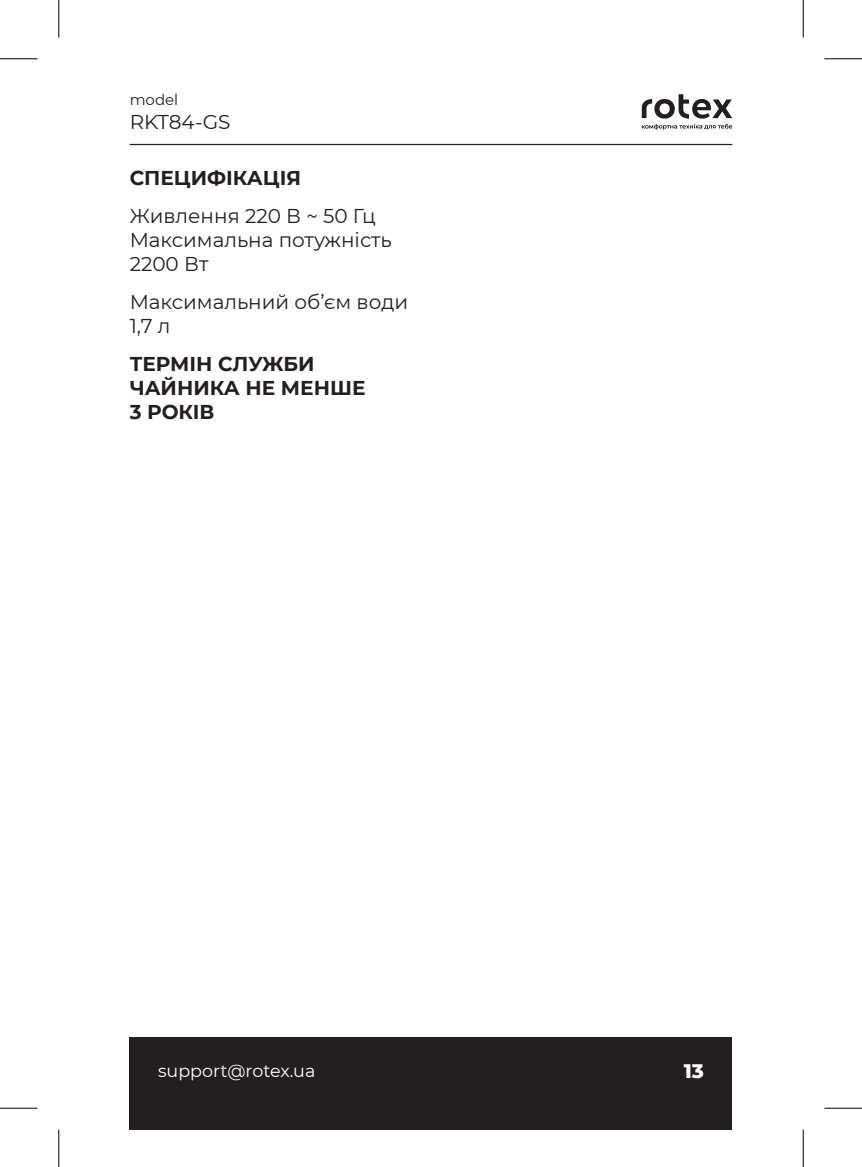
<style>
.page{position:relative;width:862px;height:1167px;background:#fff}
.page>*{position:absolute;margin:0;border:0;box-sizing:border-box;transform-origin:0 0}
.t1{font:20px/24px "Montserrat";color:#231f20}
.t2{font:700 20px/24px "Montserrat";color:#231f20}
.t3{font:800 20px "Montserrat";color:#fff}
.t4{font:17.5px "Montserrat";color:#fff}
.t5{font:15px "Montserrat";color:#231f20}
</style>
<div class="page">
<div style="left:130px;top:1037px;width:602px;height:92px;background:#231f20"></div>
<hr style="left:130px;top:144px;width:602px;height:1px;background:#231f20">
<svg style="left:642px;top:94px;width:90px;height:36px"></svg>
<hr style="left:0;top:58px;width:38px;height:1px;background:#000">
<hr style="left:824px;top:58px;width:38px;height:1px;background:#000">
<hr style="left:0;top:1107px;width:38px;height:1px;background:#000">
<hr style="left:824px;top:1107px;width:38px;height:1px;background:#000">
<hr style="left:58px;top:0;width:1px;height:37px;background:#000">
<hr style="left:58px;top:1129px;width:1px;height:37px;background:#000">
<hr style="left:802px;top:0;width:1px;height:37px;background:#000">
<hr style="left:802px;top:1129px;width:1px;height:37px;background:#000">
<p class="t5" style="left:130px;top:90px;width:50px">model</p>
<p class="t1" style="left:130px;top:110px;width:102px">RKT84-GS</p>
<p class="t2" style="left:130px;top:164px;width:173px">СПЕЦИФІКАЦІЯ</p>
<p class="t1" style="left:130px;top:203px;width:264px">Живлення 220 В ~ 50 Гц<br>Максимальна потужність<br>2200 Вт</p>
<p class="t1" style="left:130px;top:289px;width:280px">Максимальний об’єм води<br>1,7 л</p>
<p class="t2" style="left:130px;top:351px;width:237px">ТЕРМІН СЛУЖБИ<br>ЧАЙНИКА НЕ МЕНШЕ<br>3 РОКІВ</p>
<p class="t4" style="left:158px;top:1058px;width:159px">support@rotex.ua</p>
<p class="t3" style="left:683px;top:1056px;width:22px">13</p>
</div>
